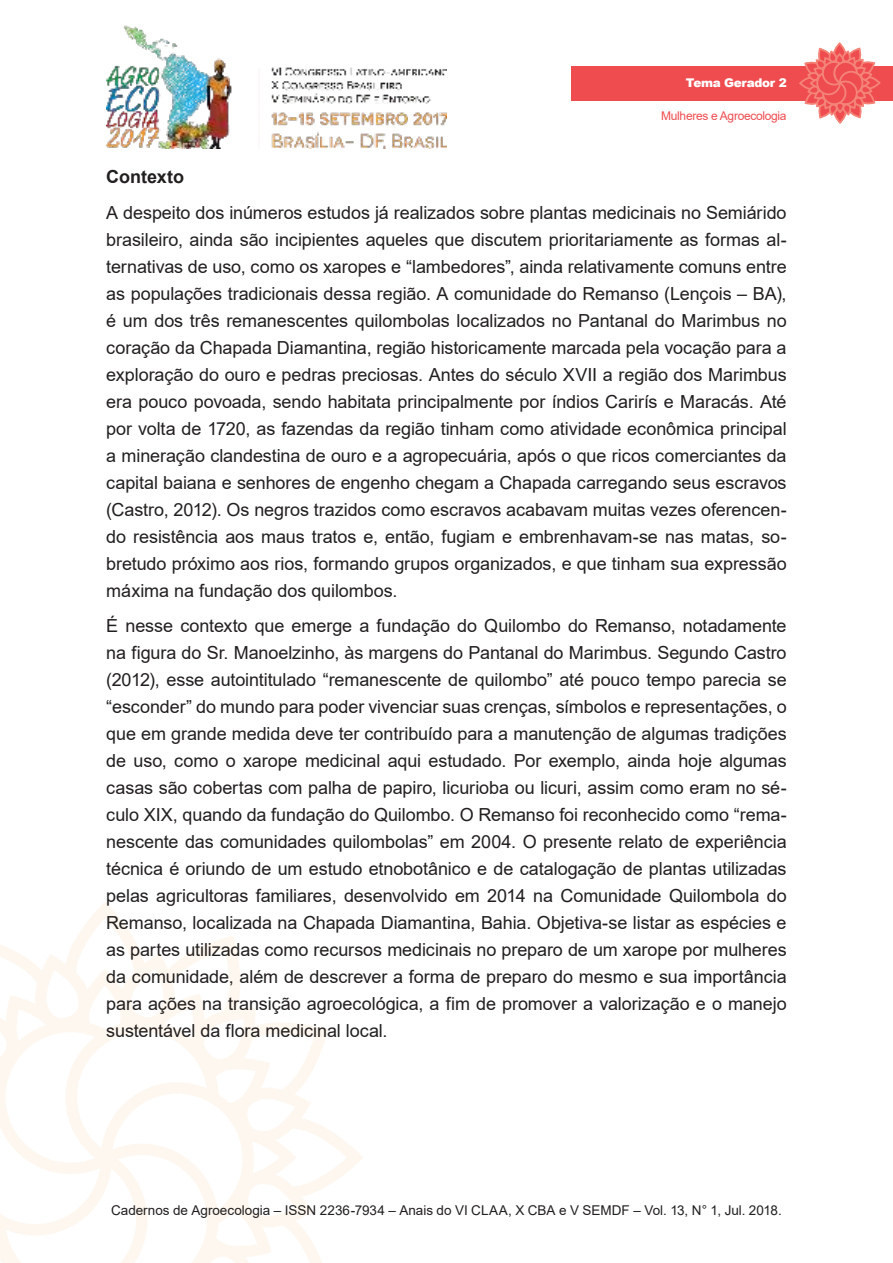
<style>
.page{position:relative;width:893px;height:1263px;background:#fff}
.page>*{position:absolute;margin:0;border:0;box-sizing:border-box;transform-origin:0 0}
.t1{font:18px/27px "Arial";letter-spacing:-.005em;color:#221f1f;text-align:justify}
.t2{font:700 18px "Arial";color:#221f1f}
.t3{font:13.5px "Arial";color:#221f1f}
.t4{font:12px "Arial";letter-spacing:-.025em;color:#ef4c50}
.t5{font:900 12px "Arial";letter-spacing:-.025em;color:#fff}
</style>
<div class="page">
<img style="left:106px;top:25px;width:340px;height:124px">
<svg style="left:0;top:910px;width:363px;height:353px"></svg>
<div style="left:571px;top:66px;width:322px;height:34px;background:#ef4c50"></div>
<svg style="left:798px;top:43px;width:83px;height:81px"></svg>
<p class="t5" style="left:686px;top:76px;width:102px">Tema Gerador 2</p>
<p class="t4" style="left:661px;top:112px;width:127px">Mulheres e Agroecologia</p>
<p class="t2" style="left:106px;top:170px;width:79px">Contexto</p>
<p class="t1" style="left:106px;top:201px;width:682px">A despeito dos inúmeros estudos já realizados sobre plantas medicinais no Semiárido brasileiro, ainda são incipientes aqueles que discutem prioritariamente as formas al&shy;ternativas de uso, como os xaropes e “lambedores”, ainda relativamente comuns entre as populações tradicionais dessa região. A comunidade do Remanso (Lençois – BA), é um dos três remanescentes quilombolas localizados no Pantanal do Marimbus no coração da Chapada Diamantina, região historicamente marcada pela vocação para a exploração do ouro e pedras preciosas. Antes do século XVII a região dos Marimbus era pouco povoada, sendo habitata principalmente por índios Carirís e Maracás. Até por volta de 1720, as fazendas da região tinham como atividade econômica principal a mineração clandestina de ouro e a agropecuária, após o que ricos comerciantes da capital baiana e senhores de engenho chegam a Chapada carregando seus escravos (Castro, 2012). Os negros trazidos como escravos acabavam muitas vezes oferencen&shy;do resistência aos maus tratos e, então, fugiam e embrenhavam-se nas matas, so&shy;bretudo próximo aos rios, formando grupos organizados, e que tinham sua expressão máxima na fundação dos quilombos.</p>
<p class="t1" style="left:106px;top:614px;width:682px">É nesse contexto que emerge a fundação do Quilombo do Remanso, notadamente na figura do Sr. Manoelzinho, às margens do Pantanal do Marimbus. Segundo Castro (2012), esse autointitulado “remanescente de quilombo” até pouco tempo parecia se “esconder” do mundo para poder vivenciar suas crenças, símbolos e representações, o que em grande medida deve ter contribuído para a manutenção de algumas tradições de uso, como o xarope medicinal aqui estudado. Por exemplo, ainda hoje algumas casas são cobertas com palha de papiro, licurioba ou licuri, assim como eram no sé&shy;culo XIX, quando da fundação do Quilombo. O Remanso foi reconhecido como “rema&shy;nescente das comunidades quilombolas” em 2004. O presente relato de experiência técnica é oriundo de um estudo etnobotânico e de catalogação de plantas utilizadas pelas agricultoras familiares, desenvolvido em 2014 na Comunidade Quilombola do Remanso, localizada na Chapada Diamantina, Bahia. Objetiva-se listar as espécies e as partes utilizadas como recursos medicinais no preparo de um xarope por mulheres da comunidade, além de descrever a forma de preparo do mesmo e sua importância para ações na transição agroecológica, a fim de promover a valorização e o manejo sustentável da flora medicinal local.</p>
<p class="t3" style="left:111px;top:1205px;width:672px">Cadernos de Agroecologia – ISSN 2236-7934 – Anais do VI CLAA, X CBA e V SEMDF – Vol. 13, N° 1, Jul. 2018.</p>
</div>
